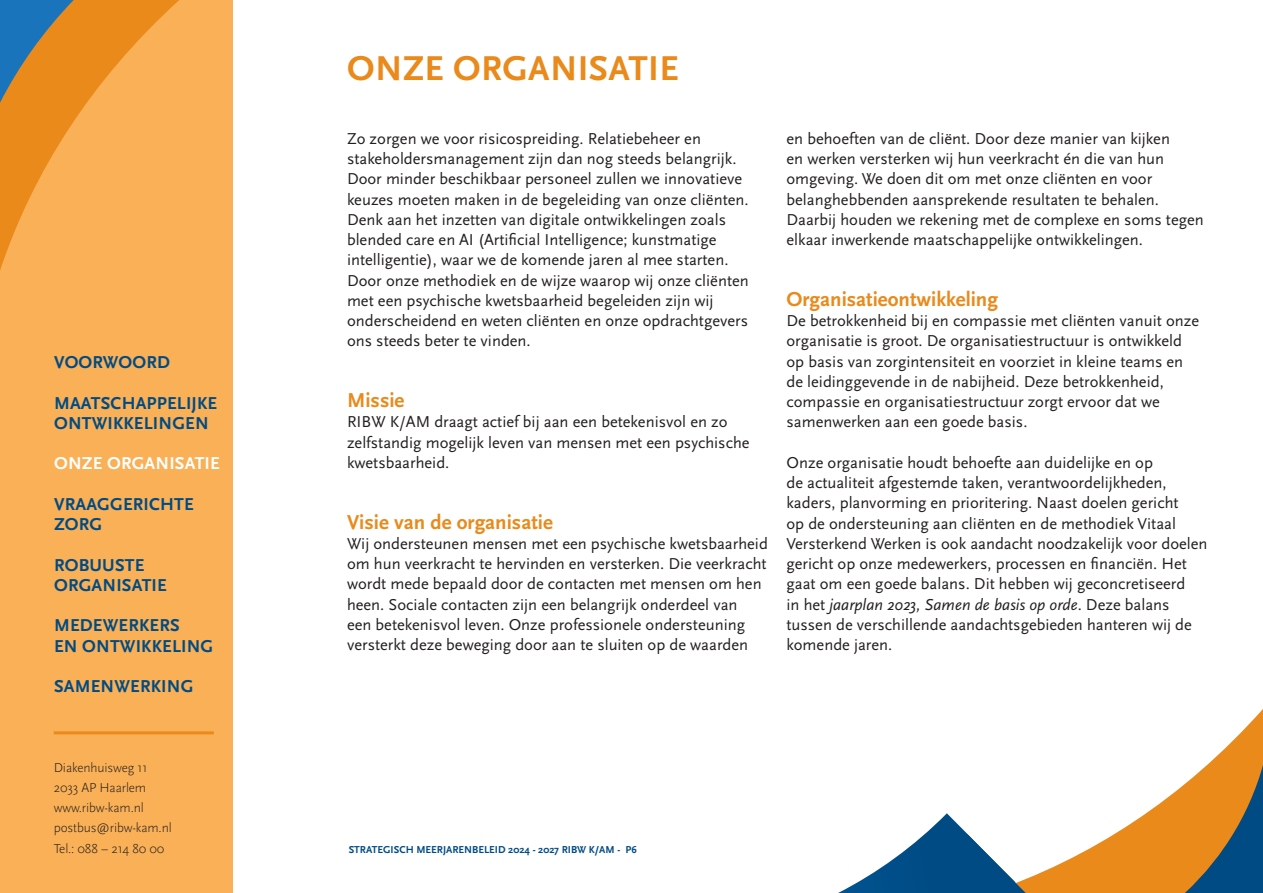
<style>
.page{position:relative;width:1263px;height:893px;background:#fff}
.page>*{position:absolute;margin:0;border:0;box-sizing:border-box;transform-origin:0 0}
.heading{font:700 36px "Scala Sans Pro";letter-spacing:.01em;color:#e98a1b}
.Body_Bold{font:700 21px "Scala Sans Pro";color:#e98a1b}
.navigatie{font:700 18px "Scala Sans Pro";letter-spacing:.01em;color:#004b84}
.navigatie-2{font:700 18px "Scala Sans Pro";letter-spacing:.01em;color:#fff}
.Body{font:16.5px/20.2px "Scala Sans Pro";color:#231f20}
.Body-2{font:300 13.5px "Scala Sans Pro";letter-spacing:-.01em;color:#231f20}
.t1{font:700 10.5px "Scala Sans Pro";color:#004b84}
.s1{font-style:italic}
</style>
<div class="page">
<div style="left:0;top:0;width:232px;height:893px;background:#fab056"></div>
<svg style="left:74px;top:0;width:105px;height:121px"></svg>
<svg style="left:0;top:0;width:74px;height:270px"></svg>
<svg style="left:1220px;top:709px;width:43px;height:44px"></svg>
<svg style="left:838px;top:753px;width:425px;height:140px"></svg>
<hr style="left:54px;top:731px;width:160px;height:3px;background:#e98a1b">
<p class="navigatie" style="left:54px;top:352px;width:117px">VOORWOORD</p>
<p class="navigatie" style="left:54px;top:392px;width:165px">MAATSCHAPPELIJKE</p>
<p class="navigatie" style="left:54px;top:413px;width:156px">ONTWIKKELINGEN</p>
<p class="navigatie-2" style="left:54px;top:453px;width:167px">ONZE ORGANISATIE</p>
<p class="navigatie" style="left:54px;top:494px;width:141px">VRAAGGERICHTE</p>
<p class="navigatie" style="left:54px;top:514px;width:50px">ZORG</p>
<p class="navigatie" style="left:54px;top:554px;width:92px">ROBUUSTE</p>
<p class="navigatie" style="left:54px;top:575px;width:114px">ORGANISATIE</p>
<p class="navigatie" style="left:54px;top:615px;width:127px">MEDEWERKERS</p>
<p class="navigatie" style="left:54px;top:635px;width:161px">EN ONTWIKKELING</p>
<p class="navigatie" style="left:54px;top:676px;width:141px">SAMENWERKING</p>
<p class="Body-2" style="left:54px;top:759px;width:95px">Diakenhuisweg 11</p>
<p class="Body-2" style="left:54px;top:780px;width:94px">2033 AP Haarlem</p>
<p class="Body-2" style="left:54px;top:800px;width:92px">www.ribw-kam.nl</p>
<p class="Body-2" style="left:54px;top:820px;width:120px">postbus@ribw-kam.nl</p>
<p class="Body-2" style="left:54px;top:840px;width:112px">Tel.: 088 – 214 80 00</p>
<p class="heading" style="left:347px;top:48px;width:333px">ONZE ORGANISATIE</p>
<p class="Body" style="left:347px;top:128px;width:403px">Zo zorgen we voor risicospreiding. Relatiebeheer en stakeholdersmanagement zijn dan nog steeds belangrijk.<br>Door minder beschikbaar personeel zullen we innovatieve keuzes moeten maken in de begeleiding van onze cliënten.<br>Denk aan het inzetten van digitale ontwikkelingen zoals blended care en AI (Artificial Intelligence; kunstmatige intelligentie), waar we de komende jaren al mee starten.</p>
<p class="Body" style="left:347px;top:270px;width:403px">Door onze methodiek en de wijze waarop wij onze cliënten met een psychische kwetsbaarheid begeleiden zijn wij onderscheidend en weten cliënten en onze opdrachtgevers ons steeds beter te vinden.</p>
<p class="Body_Bold" style="left:347px;top:388px;width:59px">Missie</p>
<p class="Body" style="left:347px;top:412px;width:404px">RIBW K/AM draagt actief bij aan een betekenisvol en zo zelfstandig mogelijk leven van mensen met een psychische kwetsbaarheid.</p>
<p class="Body_Bold" style="left:347px;top:510px;width:207px">Visie van de organisatie</p>
<p class="Body" style="left:347px;top:533px;width:422px">Wij ondersteunen mensen met een psychische kwetsbaarheid om hun veerkracht te hervinden en versterken. Die veerkracht wordt mede bepaald door de contacten met mensen om hen heen. Sociale contacten zijn een belangrijk onderdeel van<br>een betekenisvol leven. Onze professionele ondersteuning versterkt deze beweging door aan te sluiten op de waarden</p>
<p class="Body" style="left:786px;top:128px;width:419px">en behoeften van de cliënt. Door deze manier van kijken<br>en werken versterken wij hun veerkracht én die van hun omgeving. We doen dit om met onze cliënten en voor belanghebbenden aansprekende resultaten te behalen.<br>Daarbij houden we rekening met de complexe en soms tegen elkaar inwerkende maatschappelijke ontwikkelingen.</p>
<p class="Body_Bold" style="left:786px;top:287px;width:213px">Organisatieontwikkeling</p>
<p class="Body" style="left:786px;top:311px;width:414px">De betrokkenheid bij en compassie met cliënten vanuit onze organisatie is groot. De organisatiestructuur is ontwikkeld op basis van zorgintensiteit en voorziet in kleine teams en de leidinggevende in de nabijheid. Deze betrokkenheid, compassie en organisatiestructuur zorgt ervoor dat we samenwerken aan een goede basis.</p>
<p class="Body" style="left:786px;top:452px;width:423px">Onze organisatie houdt behoefte aan duidelijke en op<br>de actualiteit afgestemde taken, verantwoordelijkheden, kaders, planvorming en prioritering. Naast doelen gericht<br>op de ondersteuning aan cliënten en de methodiek Vitaal Versterkend Werken is ook aandacht noodzakelijk voor doelen gericht op onze medewerkers, processen en financiën. Het gaat om een goede balans. Dit hebben wij geconcretiseerd<br>in het <span class="s1">jaarplan 2023, Samen de basis op orde</span>. Deze balans tussen de verschillende aandachtsgebieden hanteren wij de komende jaren.</p>
<p class="t1" style="left:349px;top:843px;width:289px">STRATEGISCH MEERJARENBELEID 2024 - 2027 RIBW K/AM - P6</p>
</div>
